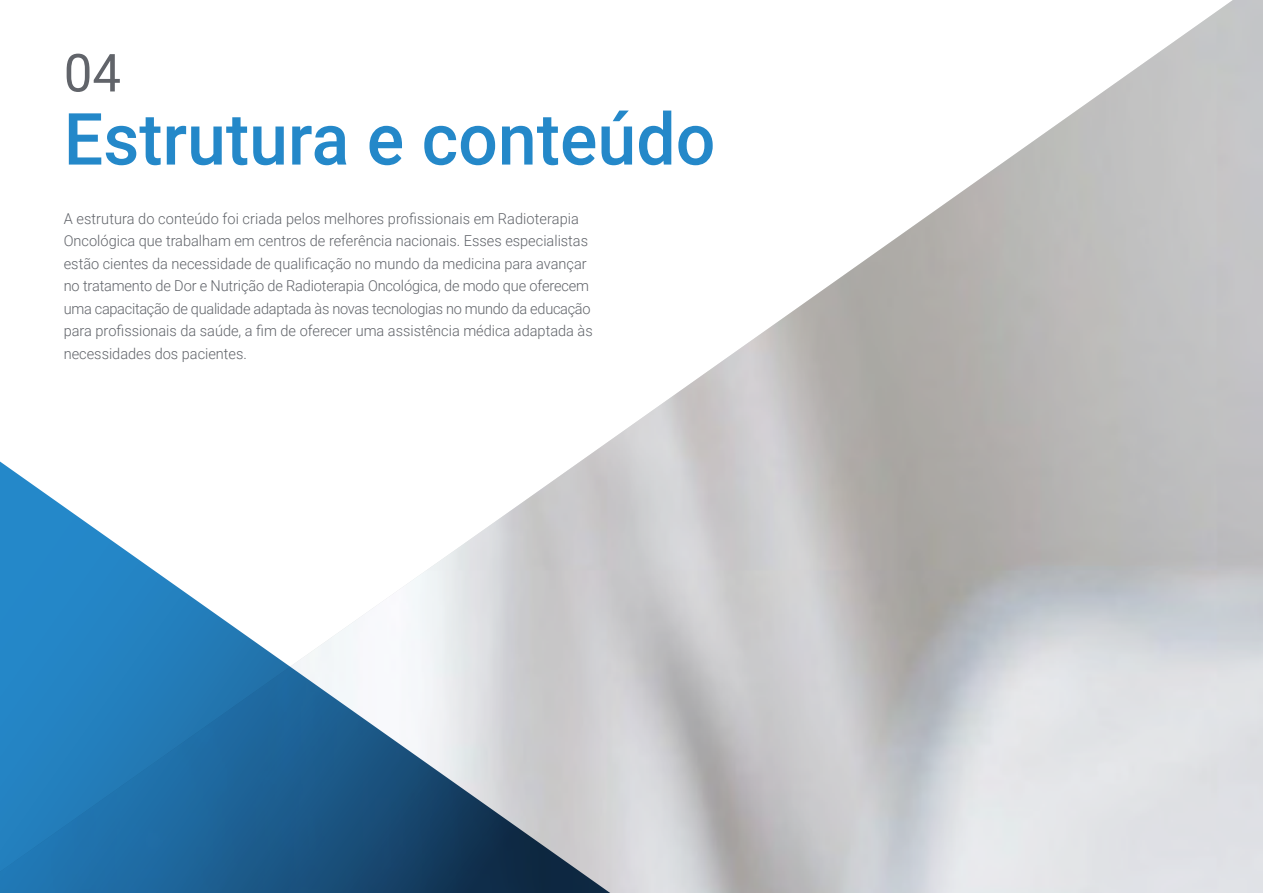
<style>
.page{position:relative;width:1263px;height:893px;background:#fff}
.page>*{position:absolute;margin:0;border:0;box-sizing:border-box;transform-origin:0 0}
.t1{font:500 72px "Roboto";color:#2488c9}
.t2{font:52.5px "Roboto";color:#61646a}
.t3{font:300 15px/22.5px "Roboto";color:#61646a}
</style>
<div class="page">
<svg style="left:0;top:446px;width:640px;height:447px"></svg>
<h2 class="t2" style="left:64px;top:36px;width:59px">04</h2>
<h1 class="t1" style="left:64px;top:89px;width:653px">Estrutura e conteúdo</h1>
<p class="t3" style="left:64px;top:207px;width:530px">A estrutura do conteúdo foi criada pelos melhores profissionais em Radioterapia Oncológica que trabalham em centros de referência nacionais. Esses especialistas estão cientes da necessidade de qualificação no mundo da medicina para avançar no tratamento de Dor e Nutrição de Radioterapia Oncológica, de modo que oferecem uma capacitação de qualidade adaptada às novas tecnologias no mundo da educação para profissionais da saúde, a fim de oferecer uma assistência médica adaptada às necessidades dos pacientes.</p>
</div>
